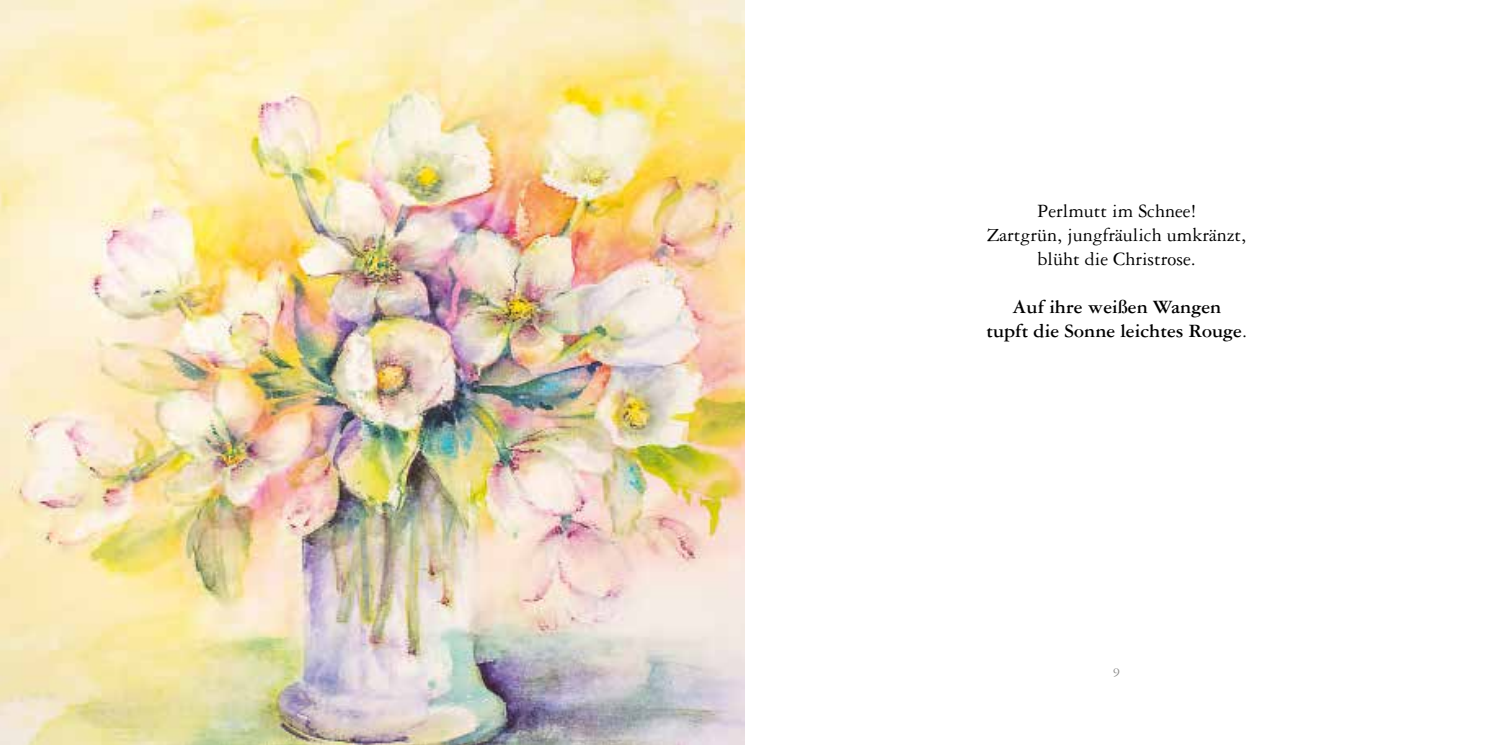
<style>
.page{position:relative;width:1489px;height:745px;background:#fff}
.page>*{position:absolute;margin:0;border:0;box-sizing:border-box;transform-origin:0 0}
.t1{font:20px/24px "Garamond Three";color:#000;text-align:center}
.t2{font:700 20px/24px "Garamond Three";color:#000;text-align:center}
.t3{font:13.75px "Garamond Three SC";color:#878786}
.s1{font-weight:400}
</style>
<div class="page">
<img style="left:0;top:0;width:744px;height:744px">
<p class="t1" style="left:987px;top:199px;width:260px">Perlmutt im Schnee!<br>Zartgrün, jungfräulich umkränzt, blüht die Christrose.</p>
<p class="t2" style="left:986px;top:294px;width:262px">Auf ihre weißen Wangen<br>tupft die Sonne leichtes Rouge<span class="s1">.</span></p>
<p class="t3" style="left:1113px;top:662px;width:8px">9</p>
</div>
